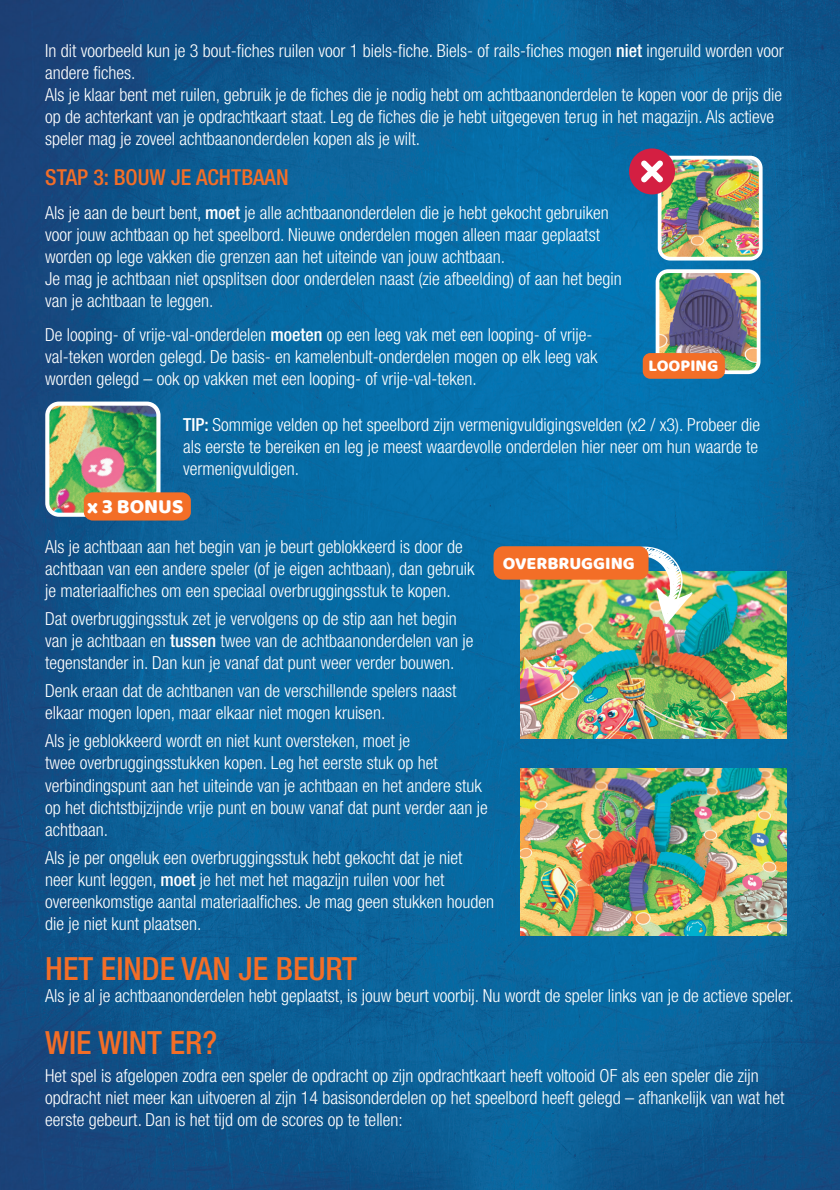
<style>
.page{position:relative;width:840px;height:1190px;background:#fff}
.page>*{position:absolute;margin:0;border:0;box-sizing:border-box;transform-origin:0 0}
.t1{font:500 condensed 32px "Helvetica Neue LT Std";color:#f36e27}
.t2{font:500 condensed 22px "Helvetica Neue LT Std";color:#f36e27}
.t3{font:20.6px "Baloo";color:#fff}
.t4{font:300 condensed 18px/22px "Helvetica Neue LT Std";color:#fff}
.t5{font:18px "Baloo";color:#fff}
.t6{font:17px "Baloo";color:#fff}
.s1{font-weight:500}
</style>
<div class="page">
<img style="left:0;top:0;width:839px;height:1189px">
<img style="left:520px;top:571px;width:266px;height:167px">
<img style="left:520px;top:768px;width:266px;height:167px">
<img style="left:626px;top:546px;width:66px;height:78px">
<div style="left:493px;top:546px;width:155px;height:33px;background:#f36e27;border-radius:10px"></div>
<img style="left:659px;top:158px;width:101px;height:99px">
<div style="left:657px;top:156px;width:105px;height:104px;border:4px solid #fff;border-radius:11px"></div>
<img style="left:657px;top:271px;width:101px;height:101px">
<div style="left:655px;top:269px;width:105px;height:105px;border:4px solid #fff;border-radius:11px"></div>
<div style="left:628px;top:148px;width:46px;height:46px;background:#d41f42;border-radius:50%"></div>
<svg style="left:641px;top:160px;width:22px;height:22px"></svg>
<div style="left:642px;top:353px;width:82px;height:26px;background:#f36e27;border-radius:8px"></div>
<img style="left:47px;top:403px;width:111px;height:111px">
<div style="left:45px;top:401px;width:115px;height:115px;border:4px solid #fff;border-radius:12px"></div>
<div style="left:84px;top:492px;width:107px;height:28px;background:#f36e27;border-radius:9px"></div>
<p class="t4" style="left:45px;top:39px;width:739px">In dit voorbeeld kun je 3 bout-fiches ruilen voor 1 biels-fiche. Biels- of rails-fiches mogen <span class="s1">niet</span> ingeruild worden voor andere fiches.</p>
<p class="t4" style="left:45px;top:83px;width:738px">Als je klaar bent met ruilen, gebruik je de fiches die je nodig hebt om achtbaanonderdelen te kopen voor de prijs die op de achterkant van je opdrachtkaart staat. Leg de fiches die je hebt uitgegeven terug in het magazijn. Als actieve speler mag je zoveel achtbaanonderdelen kopen als je wilt.</p>
<p class="t2" style="left:45px;top:164px;width:245px">STAP 3: BOUW JE ACHTBAAN</p>
<p class="t4" style="left:45px;top:201px;width:565px">Als je aan de beurt bent, <span class="s1">moet</span> je alle achtbaanonderdelen die je hebt gekocht gebruiken voor jouw achtbaan op het speelbord. Nieuwe onderdelen mogen alleen maar geplaatst worden op lege vakken die grenzen aan het uiteinde van jouw achtbaan.</p>
<p class="t4" style="left:45px;top:267px;width:578px">Je mag je achtbaan niet opsplitsen door onderdelen naast (zie afbeelding) of aan het begin van je achtbaan te leggen.</p>
<p class="t4" style="left:45px;top:323px;width:553px">De looping- of vrije-val-onderdelen <span class="s1">moeten</span> op een leeg vak met een looping- of vrije&shy;val-teken worden gelegd. De basis- en kamelenbult-onderdelen mogen op elk leeg vak worden gelegd – ook op vakken met een looping- of vrije-val-teken.</p>
<p class="t4" style="left:183px;top:413px;width:578px;text-align:justify"><span class="s1">TIP:</span> Sommige velden op het speelbord zijn vermenigvuldigingsvelden (x2 / x3). Probeer die als eerste te bereiken en leg je meest waardevolle onderdelen hier neer om hun waarde te vermenigvuldigen.</p>
<p class="t6" style="left:648px;top:355px;width:71px">LOOPING</p>
<p class="t3" style="left:87px;top:493px;width:98px">x 3 BONUS</p>
<p class="t4" style="left:45px;top:535px;width:430px">Als je achtbaan aan het begin van je beurt geblokkeerd is door de achtbaan van een andere speler (of je eigen achtbaan), dan gebruik je materiaalfiches om een speciaal overbruggingsstuk te kopen.</p>
<p class="t4" style="left:45px;top:607px;width:430px">Dat overbruggingsstuk zet je vervolgens op de stip aan het begin van je achtbaan en <span class="s1">tussen</span> twee van de achtbaanonderdelen van je tegenstander in. Dan kun je vanaf dat punt weer verder bouwen.</p>
<p class="t4" style="left:45px;top:679px;width:413px">Denk eraan dat de achtbanen van de verschillende spelers naast elkaar mogen lopen, maar elkaar niet mogen kruisen.</p>
<p class="t4" style="left:45px;top:729px;width:444px">Als je geblokkeerd wordt en niet kunt oversteken, moet je<br>twee overbruggingsstukken kopen. Leg het eerste stuk op het verbindingspunt aan het uiteinde van je achtbaan en het andere stuk op het dichtstbijzijnde vrije punt en bouw vanaf dat punt verder aan je achtbaan.</p>
<p class="t4" style="left:45px;top:845px;width:450px">Als je per ongeluk een overbruggingsstuk hebt gekocht dat je niet neer kunt leggen, <span class="s1">moet</span> je het met het magazijn ruilen voor het overeenkomstige aantal materiaalfiches. Je mag geen stukken houden die je niet kunt plaatsen.</p>
<p class="t1" style="left:45px;top:949px;width:313px">HET EINDE VAN JE BEURT</p>
<p class="t4" style="left:45px;top:983px;width:749px">Als je al je achtbaanonderdelen hebt geplaatst, is jouw beurt voorbij. Nu wordt de speler links van je de actieve speler.</p>
<p class="t1" style="left:45px;top:1023px;width:173px">WIE WINT ER?</p>
<p class="t4" style="left:45px;top:1063px;width:740px">Het spel is afgelopen zodra een speler de opdracht op zijn opdrachtkaart heeft voltooid OF als een speler die zijn opdracht niet meer kan uitvoeren al zijn 14 basisonderdelen op het speelbord heeft gelegd – afhankelijk van wat het eerste gebeurt. Dan is het tijd om de scores op te tellen:</p>
<p class="t5" style="left:502px;top:551px;width:134px">OVERBRUGGING</p>
</div>
